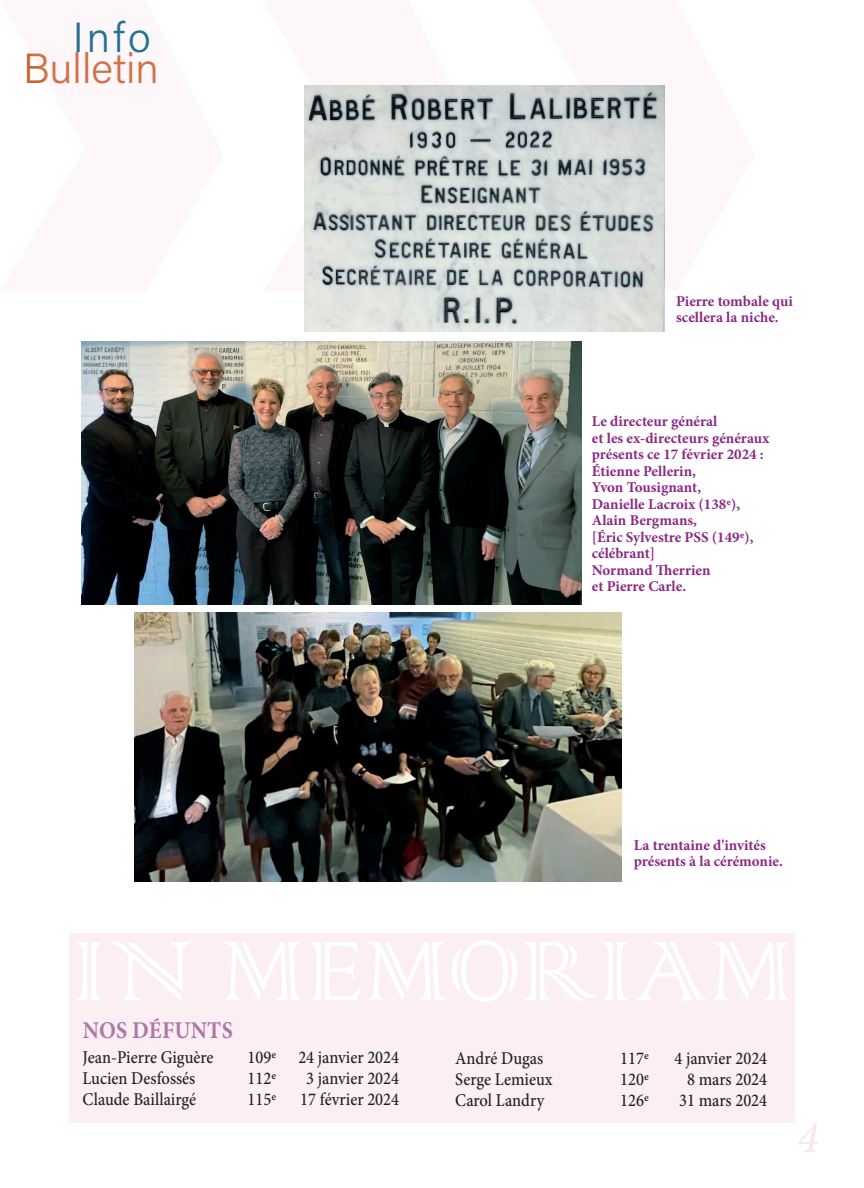
<style>
.page{position:relative;width:864px;height:1188px;background:#fff}
.page>*{position:absolute;margin:0;border:0;box-sizing:border-box;transform-origin:0 0}
.t1{font:italic 45px "Minion Pro";color:#f9e6ec}
.t2{font:42.15px "Acumin Variable Concept";color:#cb612c}
.t3{font:42.15px "Acumin Variable Concept";color:#006387}
.t4{font:700 24px "Minion Pro";letter-spacing:.01em;color:#ae76aa;scale:.92 1}
.t5{font:500 18px "Minion Pro";color:#231f20;scale:.91 1}
.t6{font:700 15px/16.5px "Minion Pro";color:#8c2885}
</style>
<div class="page">
<div style="left:69px;top:933px;width:726px;height:189px;background:#fbeff3"></div>
<img style="left:134px;top:612px;width:487px;height:269px">
<img style="left:81px;top:341px;width:500px;height:263px">
<img style="left:305px;top:85px;width:359px;height:246px">
<h2 class="t3" style="left:73px;top:9px;width:80px">Info</h2>
<h2 class="t2" style="left:23px;top:40px;width:137px">Bulletin</h2>
<p class="t6" style="left:676px;top:292px;width:118px">Pierre tombale qui scellera la niche.</p>
<p class="t6" style="left:592px;top:413px;width:179px">Le directeur général<br>et les ex-directeurs généraux présents ce 17 février 2024 :<br>Étienne Pellerin,<br>Yvon Tousignant,<br>Danielle Lacroix (138e),<br>Alain Bergmans,<br>[Éric Sylvestre PSS (149e), célébrant]<br>Normand Therrien<br>et Pierre Carle.</p>
<p class="t6" style="left:634px;top:837px;width:151px">La trentaine d'invités présents à la cérémonie.</p>
<h3 class="t4" style="left:83px;top:1013px;width:165px">NOS DÉFUNTS</h3>
<p class="t5" style="left:83px;top:1046px;width:145px">Jean-Pierre Giguère</p>
<p class="t5" style="left:248px;top:1046px;width:168px">109e 24 janvier 2024</p>
<p class="t5" style="left:83px;top:1067px;width:125px">Lucien Desfossés</p>
<p class="t5" style="left:248px;top:1067px;width:33px">112e</p>
<p class="t5" style="left:306px;top:1067px;width:104px">3 janvier 2024</p>
<p class="t5" style="left:83px;top:1088px;width:126px">Claude Baillairgé</p>
<p class="t5" style="left:248px;top:1088px;width:33px">115e</p>
<p class="t5" style="left:300px;top:1088px;width:110px">17 février 2024</p>
<p class="t5" style="left:455px;top:1046px;width:98px">André Dugas</p>
<p class="t5" style="left:620px;top:1046px;width:33px">117e</p>
<p class="t5" style="left:674px;top:1046px;width:104px">4 janvier 2024</p>
<p class="t5" style="left:455px;top:1067px;width:109px">Serge Lemieux</p>
<p class="t5" style="left:620px;top:1067px;width:33px">120e</p>
<p class="t5" style="left:687px;top:1067px;width:90px">8 mars 2024</p>
<p class="t5" style="left:455px;top:1088px;width:99px">Carol Landry</p>
<p class="t5" style="left:620px;top:1088px;width:33px">126e</p>
<p class="t5" style="left:679px;top:1088px;width:98px">31 mars 2024</p>
<h1 class="t1" style="left:797px;top:1107px;width:23px">4</h1>
</div>
